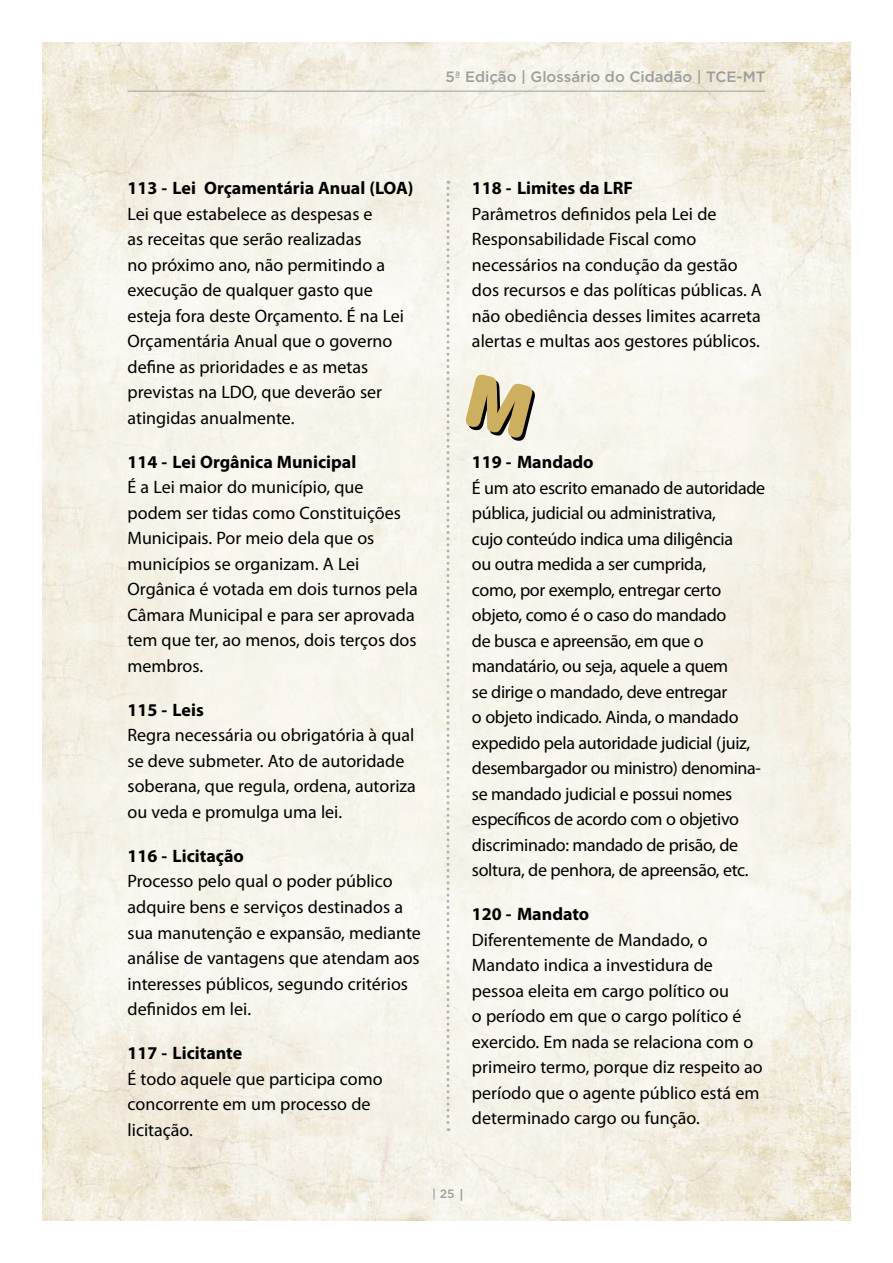
<style>
.page{position:relative;width:893px;height:1263px;background:#fff}
.page>*{position:absolute;margin:0;border:0;box-sizing:border-box;transform-origin:0 0}
.t1{font:18px/25.5px "Myriad Pro";color:#000}
.t2{font:18px/25.5px "Myriad Pro";letter-spacing:-.02em;color:#000}
.t3{font:700 18px "Myriad Pro";color:#000}
.t4{font:500 15px "Gotham";color:#9c9e9f}
.t5{font:500 12px "Gotham";color:#9c9e9f}
.s1{font-family:"Gill Sans Condensed";font-weight:700}
</style>
<div class="page">
<img style="left:43px;top:43px;width:807px;height:1177px">
<hr style="left:128px;top:91px;width:637px;height:1px;background:#9c9e9f">
<svg style="left:446px;top:181px;width:3px;height:950px"></svg>
<div style="left:464px;top:373px;width:70px;height:66px;background:#f7f4eb"></div>
<p class="t4" style="left:445px;top:67px;width:321px">5ª Edição | Glossário do Cidadão | TCE-MT</p>
<p class="t3" style="left:128px;top:176px;width:287px">113 - Lei Orçamentária Anual (LOA)</p>
<p class="t1" style="left:128px;top:201px;width:278px">Lei que estabelece as despesas e<br>as receitas que serão realizadas<br>no próximo ano, não permitindo a execução de qualquer gasto que esteja fora deste Orçamento. É na Lei<br>Orçamentária Anual que o governo define as prioridades e as metas previstas na LDO, que deverão ser atingidas anualmente.</p>
<p class="t3" style="left:128px;top:450px;width:230px">114 - Lei Orgânica Municipal</p>
<p class="t1" style="left:128px;top:474px;width:292px">É a Lei maior do município, que podem ser tidas como Constituições<br>Municipais. Por meio dela que os municípios se organizam. A Lei<br>Orgânica é votada em dois turnos pela<br>Câmara Municipal e para ser aprovada tem que ter, ao menos, dois terços dos membros.</p>
<p class="t3" style="left:128px;top:698px;width:78px">115 - Leis</p>
<p class="t1" style="left:128px;top:722px;width:290px">Regra necessária ou obrigatória à qual se deve submeter. Ato de autoridade soberana, que regula, ordena, autoriza ou veda e promulga uma lei.</p>
<p class="t3" style="left:128px;top:844px;width:118px">116 - Licitação</p>
<p class="t1" style="left:128px;top:868px;width:295px">Processo pelo qual o poder público adquire bens e serviços destinados a sua manutenção e expansão, mediante análise de vantagens que atendam aos interesses públicos, segundo critérios definidos em lei.</p>
<p class="t3" style="left:128px;top:1041px;width:116px">117 - Licitante</p>
<p class="t1" style="left:128px;top:1065px;width:257px">É todo aquele que participa como concorrente em um processo de licitação.</p>
<p class="t3" style="left:472px;top:177px;width:162px">118 - Limites da LRF</p>
<p class="t1" style="left:472px;top:201px;width:291px">Parâmetros definidos pela Lei de Responsabilidade Fiscal como necessários na condução da gestão dos recursos e das políticas públicas. A não obediência desses limites acarreta alertas e multas aos gestores públicos.</p>
<p class="t3" style="left:472px;top:450px;width:123px">119 - Mandado</p>
<p class="t2" style="left:472px;top:474px;width:295px">É um ato escrito emanado de autoridade pública, judicial ou administrativa,<br>cujo conteúdo indica uma diligência<br>ou outra medida a ser cumprida,<br>como, por exemplo, entregar certo objeto, como é o caso do mandado<br>de busca e apreensão, em que o mandatário, ou seja, aquele a quem<br>se dirige o mandado, deve entregar<br>o objeto indicado. Ainda, o mandado expedido pela autoridade judicial (juiz, desembargador ou ministro) denomina&shy;se mandado judicial e possui nomes específicos de acordo com o objetivo discriminado: mandado de prisão, de soltura, de penhora, de apreensão, etc.</p>
<p class="t3" style="left:472px;top:902px;width:119px">120 - Mandato</p>
<p class="t1" style="left:472px;top:926px;width:292px">Diferentemente de Mandado, o Mandato indica a investidura de pessoa eleita em cargo político ou<br>o período em que o cargo político é exercido. Em nada se relaciona com o primeiro termo, porque diz respeito ao período que o agente público está em determinado cargo ou função.</p>
<p class="t5" style="left:432px;top:1186px;width:34px">| 25 <span class="s1">|</span></p>
</div>
